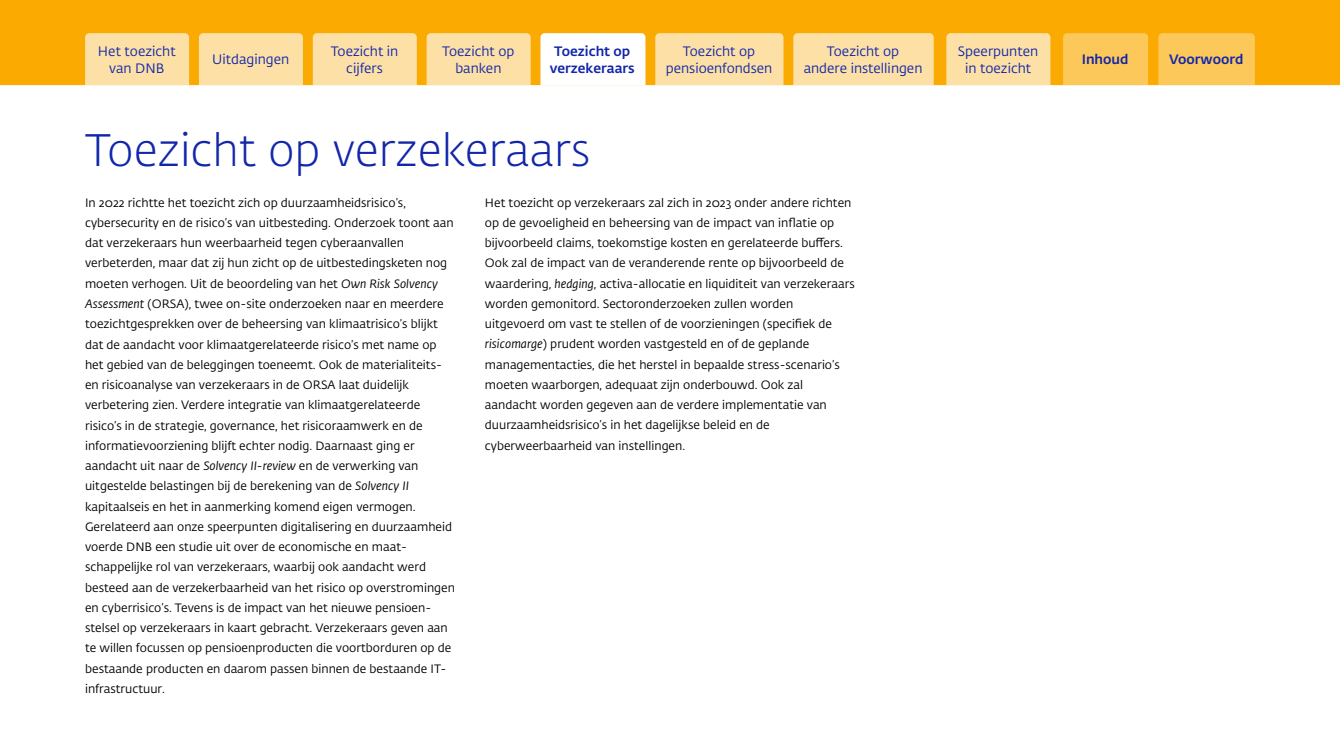
<style>
.page{position:relative;width:1340px;height:754px;background:#fff}
.page>*{position:absolute;margin:0;border:0;box-sizing:border-box;transform-origin:0 0}
.t1{font:300 45px "DNB Fedra";color:#1226aa}
.t2{font:13.5px/16.5px "DNB Fedra";color:#1226aa;text-align:center}
.t3{font:500 13.5px/16.5px "DNB Fedra";color:#1226aa;text-align:center}
.t4{font:12px/20.2px "DNB Fedra";color:#000}
.s1{font-style:italic}
</style>
<div class="page">
<div style="left:0;top:0;width:1339px;height:85px;background:#faaa00"></div>
<div style="left:1158px;top:33px;width:96px;height:52px;background:#fcc859"></div>
<div style="left:1063px;top:33px;width:85px;height:52px;background:#fcc859"></div>
<div style="left:199px;top:33px;width:104px;height:52px;background:#fce0a6"></div>
<div style="left:313px;top:33px;width:104px;height:52px;background:#fce0a6"></div>
<div style="left:426px;top:33px;width:104px;height:52px;background:#fce0a6"></div>
<div style="left:655px;top:33px;width:128px;height:52px;background:#fce0a6"></div>
<div style="left:793px;top:33px;width:140px;height:52px;background:#fce0a6"></div>
<div style="left:946px;top:33px;width:104px;height:52px;background:#fce0a6"></div>
<div style="left:85px;top:33px;width:104px;height:52px;background:#fce0a6"></div>
<svg style="left:540px;top:33px;width:105px;height:52px"></svg>
<p class="t2" style="left:98px;top:43px;width:79px">Het toezicht van DNB</p>
<p class="t3" style="left:550px;top:43px;width:86px">Toezicht op verzekeraars</p>
<p class="t2" style="left:331px;top:43px;width:69px">Toezicht in cijfers</p>
<p class="t2" style="left:442px;top:43px;width:74px">Toezicht op banken</p>
<p class="t2" style="left:666px;top:43px;width:108px">Toezicht op pensioenfondsen</p>
<p class="t2" style="left:803px;top:43px;width:120px">Toezicht op andere instellingen</p>
<p class="t2" style="left:958px;top:43px;width:82px">Speerpunten in toezicht</p>
<p class="t2" style="left:212px;top:52px;width:78px">Uitdagingen</p>
<p class="t3" style="left:1081px;top:51px;width:48px">Inhoud</p>
<p class="t3" style="left:1169px;top:51px;width:76px">Voorwoord</p>
<h1 class="t1" style="left:85px;top:123px;width:507px">Toezicht op verzekeraars</h1>
<p class="t4" style="left:85px;top:192px;width:371px">In 2022 richtte het toezicht zich op duurzaamheidsrisico’s, cybersecurity en de risico’s van uitbesteding. Onderzoek toont aan dat verzekeraars hun weerbaarheid tegen cyberaanvallen verbeterden, maar dat zij hun zicht op de uitbestedingsketen nog moeten verhogen. Uit de beoordeling van het <span class="s1">Own Risk Solvency Assessment</span> (ORSA), twee on- site onderzoeken naar en meerdere toezichtgesprekken over de beheersing van klimaatrisico’s blijkt dat de aandacht voor klimaatgerelateerde risico’s met name op het gebied van de beleggingen toeneemt. Ook de materialiteits&shy;en risicoanalyse van verzekeraars in de ORSA laat duidelijk verbetering zien. Verdere integratie van klimaatgerelateerde risico’s in de strategie, governance, het risicoraamwerk en de informatievoorziening blijft echter nodig. Daarnaast ging er aandacht uit naar de <span class="s1">Solvency II-review</span> en de verwerking van uitgestelde belastingen bij de berekening van de <span class="s1">Solvency II </span>kapitaalseis en het in aanmerking komend eigen vermogen.<br>Gerelateerd aan onze speerpunten digitalisering en duurzaamheid voerde DNB een studie uit over de economische en maat&shy;schappelijke rol van verzekeraars, waarbij ook aandacht werd besteed aan de verzekerbaarheid van het risico op overstromingen en cyberrisico’s. Tevens is de impact van het nieuwe pensioen&shy;stelsel op verzekeraars in kaart gebracht. Verzekeraars geven aan te willen focussen op pensioenproducten die voortborduren op de bestaande producten en daarom passen binnen de bestaande IT&shy;infrastructuur.</p>
<p class="t4" style="left:485px;top:192px;width:371px">Het toezicht op verzekeraars zal zich in 2023 onder andere richten op de gevoeligheid en beheersing van de impact van inflatie op bijvoorbeeld claims, toekomstige kosten en gerelateerde buffers.<br>Ook zal de impact van de veranderende rente op bijvoorbeeld de waardering, <span class="s1">hedging</span>, activa- allocatie en liquiditeit van verzekeraars worden gemonitord. Sectoronderzoeken zullen worden uitgevoerd om vast te stellen of de voorzieningen (specifiek de <span class="s1">risicomarge</span>) prudent worden vastgesteld en of de geplande managementacties, die het herstel in bepaalde stress-scenario’s moeten waarborgen, adequaat zijn onderbouwd. Ook zal aandacht worden gegeven aan de verdere implementatie van duurzaamheidsrisico’s in het dagelijkse beleid en de cyberweerbaarheid van instellingen.</p>
</div>
